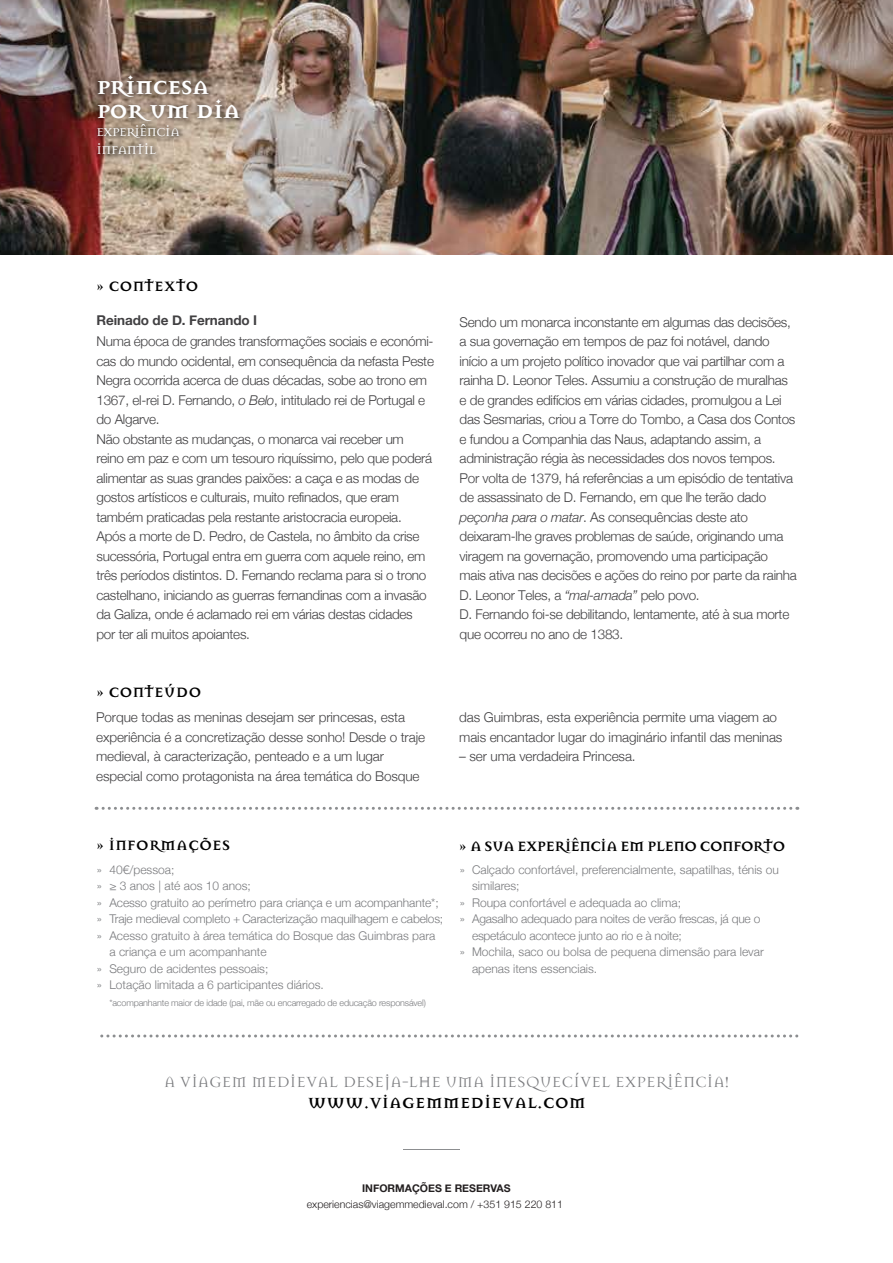
<style>
.page{position:relative;width:893px;height:1263px;background:#fff}
.page>*{position:absolute;margin:0;border:0;box-sizing:border-box;transform-origin:0 0}
.t1{font:700 29.25px/24px "Manson";letter-spacing:-.05em;color:#fff}
.t2{font:17.7px/18px "Manson";letter-spacing:-.055em;color:#fff}
.t3{font:16.2px "Manson";color:#797a7d}
.t4{font:700 16.2px "Manson";color:#000}
.t5{font:700 15px "Manson";letter-spacing:-.06em;color:#000}
.t6{font:700 15px "Manson";color:#000}
.t7{font:300 13.5px/19.5px "Helvetica Neue";letter-spacing:-.02em;color:#414042}
.t8{font:700 13.5px "Helvetica Neue";letter-spacing:-.01em;color:#414042}
.t9{font:300 12px/16.5px "Helvetica Neue";color:#797a7d}
.t10{font:300 10.65px "Helvetica Neue";color:#231f20}
.t11{font:700 10.65px "Helvetica Neue";color:#231f20}
.t12{font:300 9px "Helvetica Neue";letter-spacing:-.015em;color:#797a7d}
.s1{font-style:italic}
</style>
<div class="page">
<img style="left:0;top:0;width:893px;height:255px">
<img style="left:89px;top:62px;width:160px;height:107px">
<hr style="left:403px;top:1149px;width:57px;height:1px;background:#8c8e90">
<svg style="left:96px;top:807px;width:695px;height:3px"></svg>
<svg style="left:100px;top:1034px;width:697px;height:3px"></svg>
<h1 class="t1" style="left:96px;top:73px;width:146px">princesa por um dia</h1>
<h2 class="t2" style="left:96px;top:122px;width:86px">experiência infantil</h2>
<p class="t6" style="left:96px;top:278px;width:104px">» CONTEXTO</p>
<p class="t8" style="left:96px;top:310px;width:162px">Reinado de D. Fernando I</p>
<p class="t7" style="left:96px;top:331px;width:339px">Numa época de grandes transformações sociais e económi&shy;cas do mundo ocidental, em consequência da nefasta Peste Negra ocorrida acerca de duas décadas, sobe ao trono em 1367, el-rei D. Fernando, <span class="s1">o Belo</span>, intitulado rei de Portugal e do Algarve.<br>Não obstante as mudanças, o monarca vai receber um reino em paz e com um tesouro riquíssimo, pelo que poderá alimentar as suas grandes paixões: a caça e as modas de gostos artísticos e culturais, muito refinados, que eram também praticadas pela restante aristocracia europeia.<br>Após a morte de D. Pedro, de Castela, no âmbito da crise sucessória, Portugal entra em guerra com aquele reino, em três períodos distintos. D. Fernando reclama para si o trono castelhano, iniciando as guerras fernandinas com a invasão da Galiza, onde é aclamado rei em várias destas cidades por ter ali muitos apoiantes.</p>
<p class="t6" style="left:96px;top:683px;width:107px">» CONTEÚDO</p>
<p class="t7" style="left:460px;top:311px;width:339px">Sendo um monarca inconstante em algumas das decisões, a sua governação em tempos de paz foi notável, dando início a um projeto político inovador que vai partilhar com a rainha D. Leonor Teles. Assumiu a construção de muralhas e de grandes edifícios em várias cidades, promulgou a Lei das Sesmarias, criou a Torre do Tombo, a Casa dos Contos e fundou a Companhia das Naus, adaptando assim, a administração régia às necessidades dos novos tempos.<br>Por volta de 1379, há referências a um episódio de tentativa de assassinato de D. Fernando, em que lhe terão dado <span class="s1">peçonha para o matar</span>. As consequências deste ato deixaram-lhe graves problemas de saúde, originando uma viragem na governação, promovendo uma participação mais ativa nas decisões e ações do reino por parte da rainha D. Leonor Teles, a <span class="s1">“mal-amada”</span> pelo povo.<br>D. Fernando foi-se debilitando, lentamente, até à sua morte que ocorreu no ano de 1383.</p>
<p class="t7" style="left:96px;top:706px;width:330px">Porque todas as meninas desejam ser princesas, esta experiência é a concretização desse sonho! Desde o traje medieval, à caracterização, penteado e a um lugar especial como protagonista na área temática do Bosque</p>
<p class="t7" style="left:459px;top:706px;width:325px">das Guimbras, esta experiência permite uma viagem ao mais encantador lugar do imaginário infantil das meninas</p>
<p class="t7" style="left:459px;top:745px;width:178px">– ser uma verdadeira Princesa.</p>
<p class="t6" style="left:96px;top:836px;width:136px">» INFORMAÇÕES</p>
<p class="t9" style="left:97px;top:860px;width:7px;text-align:justify">» » » » »</p>
<p class="t9" style="left:97px;top:959px;width:7px">» »</p>
<p class="t9" style="left:109px;top:860px;width:335px">40€/pessoa;<br>≥ 3 anos | até aos 10 anos;<br>Acesso gratuito ao perímetro para criança e um acompanhante*; Traje medieval completo + Caracterização maquilhagem e cabelos; Acesso gratuito à área temática do Bosque das Guimbras para a criança e um acompanhante<br>Seguro de acidentes pessoais;<br>Lotação limitada a 6 participantes diários.</p>
<p class="t12" style="left:109px;top:995px;width:318px">*acompanhante maior de idade (pai, mãe ou encarregado de educação responsável)</p>
<p class="t5" style="left:459px;top:837px;width:328px">» A SUA EXPERIÊNCIA EM PLENO CONFORTO</p>
<p class="t9" style="left:472px;top:860px;width:308px">Calçado confortável, preferencialmente, sapatilhas, ténis ou similares;<br>Roupa confortável e adequada ao clima;<br>Agasalho adequado para noites de verão frescas, já que o espetáculo acontece junto ao rio e à noite;<br>Mochila, saco ou bolsa de pequena dimensão para levar apenas itens essenciais.</p>
<p class="t9" style="left:460px;top:860px;width:7px">»</p>
<p class="t9" style="left:460px;top:893px;width:7px">» »</p>
<p class="t9" style="left:460px;top:943px;width:7px">»</p>
<p class="t3" style="left:164px;top:1072px;width:567px">A VIAGEM MEDIEVAL DESEJA-LHE UMA INESQUECÍVEL EXPERIÊNCIA!</p>
<p class="t4" style="left:308px;top:1094px;width:280px">WWW.VIAGEMMEDIEVAL.COM</p>
<p class="t11" style="left:362px;top:1180px;width:150px">INFORMAÇÕES E RESERVAS</p>
<p class="t10" style="left:307px;top:1196px;width:258px">experiencias@viagemmedieval.com / +351 915 220 811</p>
</div>
